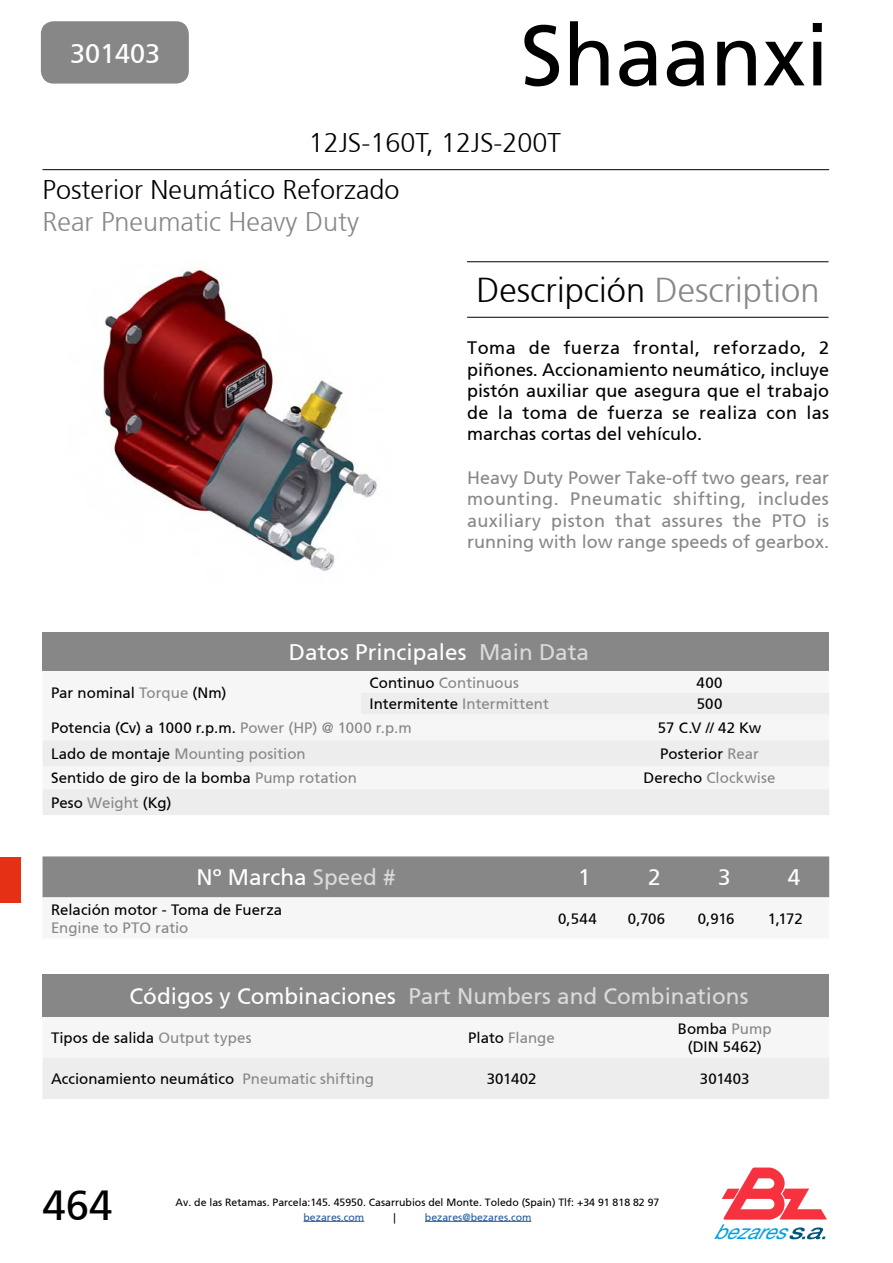
<style>
.page{position:relative;width:893px;height:1263px;background:#fff}
.page>*{position:absolute;margin:0;border:0;box-sizing:border-box;transform-origin:0 0}
.t1{font:85.5px "Frutiger 55 Roman";color:#000}
.t2{font:42px "Frutiger 55 Roman";color:#000}
.t3{font:300 34.5px "Frutiger 45";color:#000}
.TOC_title{font:300 27px "Frutiger 45";color:#000}
.t4{font:300 27px "Frutiger 45";color:#878787}
.PN{font:27px "Frutiger 55 Roman";color:#fff}
.TITULOS_TABLAS{font:22.5px "Frutiger 55 Roman";color:#dadada}
.TITULOS_TABLAS-2{font:22.5px "Frutiger 55 Roman";color:#fff}
.t5{font:italic 20.55px "Helvetica Neue";color:#009fe3}
.t6{font:18px/21.6px "Frutiger 55 Roman";letter-spacing:.01em;color:#000;text-align:justify}
.t7{font:18px/21.6px "Frutiger 55 Roman";color:#878787;text-align:justify}
.Contenido_Tablas{font:15px "Frutiger 55 Roman";color:#000}
.Contenido_Tablas-2{font:15px "Frutiger 55 Roman";color:#878787}
.t8{font:10.5px "Frutiger 55 Roman";color:#000}
.t9{font:10.5px "Frutiger 55 Roman";color:#275b9b}
.s1{color:#878787}
.s2{color:#dadada}
.s3{color:#000}
.s4{color:#fff}
</style>
<div class="page">
<svg style="left:789px;top:1227px;width:36px;height:12px"></svg>
<svg style="left:722px;top:1167px;width:105px;height:53px"></svg>
<hr style="left:304px;top:1221px;width:60px;height:1px;background:#275b9b">
<hr style="left:425px;top:1221px;width:106px;height:1px;background:#275b9b">
<hr style="left:43px;top:169px;width:786px;height:1px;background:#000">
<div style="left:41px;top:21px;width:148px;height:63px;background:#878787;border-radius:13px"></div>
<div style="left:0;top:857px;width:21px;height:45px;background:#e63016"></div>
<hr style="left:467px;top:261px;width:361px;height:1px;background:#000">
<hr style="left:467px;top:317px;width:361px;height:1px;background:#000">
<div style="left:43px;top:632px;width:786px;height:39px;background:#878787"></div>
<svg style="left:43px;top:693px;width:786px;height:122px;fill:#ededed"></svg>
<div style="left:43px;top:856px;width:786px;height:42px;background:#878787"></div>
<img style="left:103px;top:268px;width:274px;height:303px">
<div style="left:43px;top:975px;width:786px;height:42px;background:#878787"></div>
<div style="left:43px;top:1058px;width:786px;height:41px;background:#ededed"></div>
<p class="PN" style="left:70px;top:37px;width:92px">301403</p>
<h1 class="t1" style="left:520px;top:5px;width:310px">Shaanxi</h1>
<p class="TOC_title" style="left:309px;top:127px;width:254px">12JS-160T, 12JS-200T</p>
<p class="TOC_title" style="left:43px;top:174px;width:359px">Posterior Neumático Reforzado</p>
<p class="t4" style="left:43px;top:207px;width:318px">Rear Pneumatic Heavy Duty</p>
<p class="t3" style="left:476px;top:271px;width:345px">Descripción <span class="s1">Description</span></p>
<p class="t6" style="left:467px;top:337px;width:364px">Toma de fuerza frontal, reforzado, 2 piñones. Accionamiento neumático, incluye pistón auxiliar que asegura que el trabajo de la toma de fuerza se realiza con las marchas cortas del vehículo.</p>
<p class="t7" style="left:467px;top:467px;width:363px">Heavy Duty Power Take-off two gears, rear</p>
<p class="t7" style="left:467px;top:488px;width:363px">mounting. Pneumatic shifting, includes auxiliary piston that assures the PTO is running with low range speeds of gearbox.</p>
<p class="TITULOS_TABLAS-2" style="left:289px;top:639px;width:302px">Datos Principales <span class="s2">Main Data</span></p>
<p class="Contenido_Tablas-2" style="left:370px;top:674px;width:151px"><span class="s3">Continuo</span> Continuous</p>
<p class="Contenido_Tablas" style="left:697px;top:674px;width:27px">400</p>
<p class="Contenido_Tablas" style="left:370px;top:695px;width:181px">Intermitente <span class="s1">Intermittent</span></p>
<p class="Contenido_Tablas" style="left:697px;top:695px;width:27px">500</p>
<p class="Contenido_Tablas" style="left:51px;top:719px;width:362px">Potencia (Cv) a 1000 r.p.m. <span class="s1">Power (HP) @ 1000 r.p.m</span></p>
<p class="Contenido_Tablas" style="left:658px;top:719px;width:105px">57 C.V // 42 Kw</p>
<p class="Contenido_Tablas-2" style="left:51px;top:745px;width:256px"><span class="s3">Lado de montaje</span> Mounting position</p>
<p class="Contenido_Tablas" style="left:660px;top:745px;width:100px">Posterior <span class="s1">Rear</span></p>
<p class="Contenido_Tablas" style="left:51px;top:769px;width:307px">Sentido de giro de la bomba <span class="s1">Pump rotation</span></p>
<p class="Contenido_Tablas-2" style="left:643px;top:769px;width:134px"><span class="s3">Derecho</span> Clockwise</p>
<p class="Contenido_Tablas" style="left:51px;top:794px;width:122px">Peso <span class="s1">Weight</span> (Kg)</p>
<p class="Contenido_Tablas" style="left:51px;top:684px;width:177px">Par nominal <span class="s1">Torque</span> (Nm)</p>
<p class="TITULOS_TABLAS-2" style="left:197px;top:864px;width:200px">Nº Marcha <span class="s2">Speed #</span></p>
<p class="TITULOS_TABLAS-2" style="left:578px;top:864px;width:14px">1</p>
<p class="TITULOS_TABLAS-2" style="left:648px;top:864px;width:14px">2</p>
<p class="TITULOS_TABLAS-2" style="left:718px;top:864px;width:14px">3</p>
<p class="TITULOS_TABLAS-2" style="left:788px;top:864px;width:14px">4</p>
<p class="Contenido_Tablas" style="left:51px;top:900px;width:233px">Relación motor - Toma de Fuerza</p>
<p class="Contenido_Tablas-2" style="left:51px;top:918px;width:139px">Engine to PTO ratio</p>
<p class="Contenido_Tablas" style="left:558px;top:909px;width:40px">0,544</p>
<p class="Contenido_Tablas" style="left:628px;top:909px;width:39px">0,706</p>
<p class="Contenido_Tablas" style="left:698px;top:909px;width:38px">0,916</p>
<p class="Contenido_Tablas" style="left:768px;top:909px;width:36px">1,172</p>
<p class="TITULOS_TABLAS" style="left:130px;top:983px;width:620px"><span class="s4">Códigos y Combinaciones</span> Part Numbers and Combinations</p>
<p class="Contenido_Tablas" style="left:51px;top:1029px;width:202px">Tipos de salida <span class="s1">Output types</span></p>
<p class="Contenido_Tablas-2" style="left:468px;top:1029px;width:88px"><span class="s3">Plato</span> Flange</p>
<p class="Contenido_Tablas" style="left:678px;top:1020px;width:95px">Bomba <span class="s1">Pump</span></p>
<p class="Contenido_Tablas" style="left:688px;top:1038px;width:76px">(DIN 5462)</p>
<p class="Contenido_Tablas" style="left:51px;top:1070px;width:325px">Accionamiento neumático <span class="s1">Pneumatic shifting</span></p>
<p class="Contenido_Tablas" style="left:487px;top:1070px;width:51px">301402</p>
<p class="Contenido_Tablas" style="left:700px;top:1070px;width:51px">301403</p>
<h2 class="t2" style="left:43px;top:1181px;width:72px">464</h2>
<p class="t8" style="left:176px;top:1196px;width:485px">Av. de las Retamas. Parcela:145. 45950. Casarrubios del Monte. Toledo (Spain) Tlf: +34 91 818 82 97</p>
<p class="t9" style="left:304px;top:1211px;width:62px">bezares.com</p>
<p class="t8" style="left:393px;top:1211px;width:4px">|</p>
<p class="t9" style="left:425px;top:1211px;width:108px">bezares@bezares.com</p>
<h3 class="t5" style="left:713px;top:1219px;width:87px">bezares</h3>
</div>
